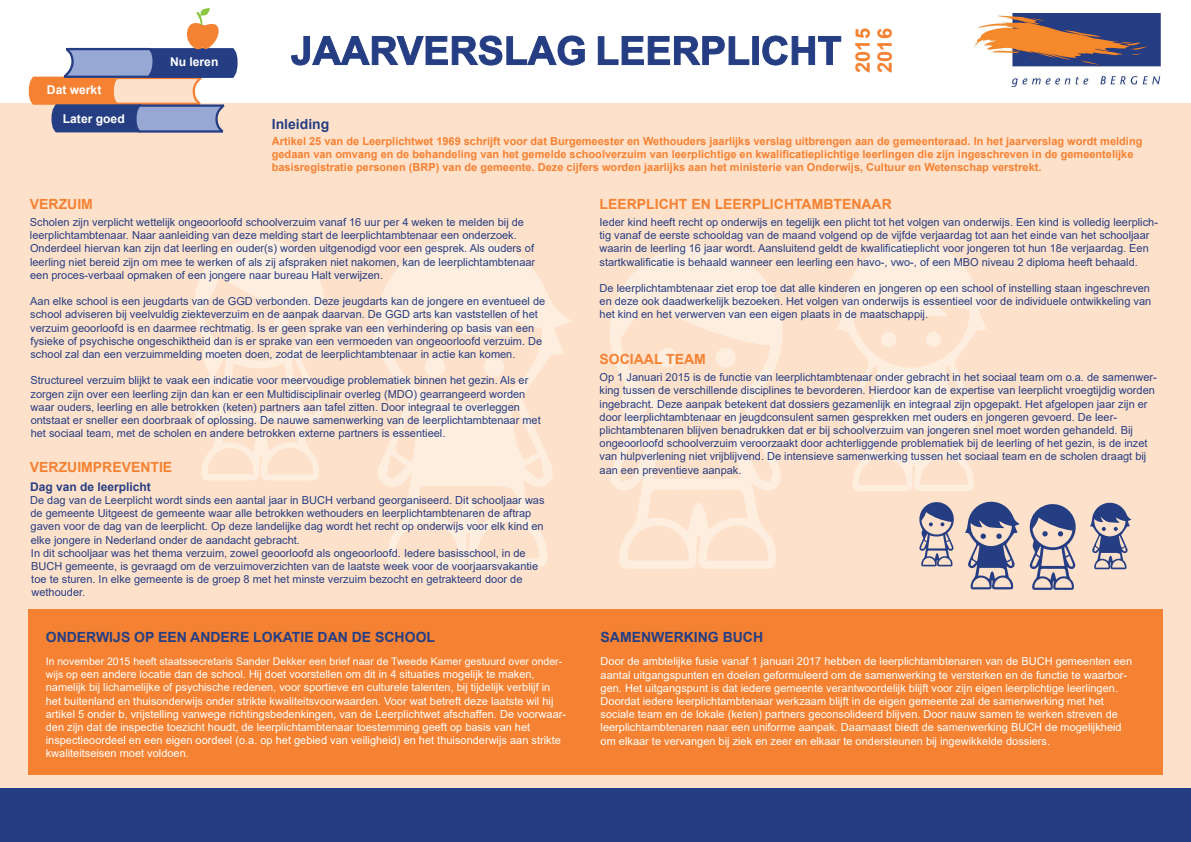
<style>
.page{position:relative;width:1191px;height:842px;background:#fee1cb}
.page>*{position:absolute;margin:0;border:0;box-sizing:border-box;transform-origin:0 0}
.t1{font:700 20px/22px "Arial";color:#f48232}
.t2{font:700 14px "Arial";color:#f48232}
.t3{font:700 14px "Arial";color:#253e83}
.t4{font:700 12.1px "Arial";color:#fff}
.t5{font:700 12px "Arial";color:#253e83}
.t6{font:11px/13.2px "Arial";color:#253e83}
.t7{font:11px/13.2px "Arial";color:#fff}
.t8{font:700 11px/13.2px "Arial";color:#f48232}
.t9{font:10.5px "Arial";color:#fff}
.s1{font-size:10.5px}
</style>
<div class="page">
<div style="left:0;top:0;width:1191px;height:103px;background:#fff"></div>
<div style="left:0;top:789px;width:1191px;height:53px;background:#253e83"></div>
<svg style="left:367px;top:237px;width:205px;height:330px"></svg>
<div style="left:425px;top:357px;width:20px;height:20px;background:#feeedf;border-radius:50%"></div>
<div style="left:484px;top:357px;width:20px;height:20px;background:#feeedf;border-radius:50%"></div>
<svg style="left:194px;top:239px;width:130px;height:241px"></svg>
<div style="left:230px;top:315px;width:15px;height:15px;background:#feeedf;border-radius:50%"></div>
<div style="left:274px;top:315px;width:15px;height:15px;background:#feeedf;border-radius:50%"></div>
<svg style="left:837px;top:241px;width:155px;height:250px"></svg>
<div style="left:881px;top:332px;width:15px;height:15px;background:#feeedf;border-radius:50%"></div>
<div style="left:926px;top:332px;width:15px;height:15px;background:#feeedf;border-radius:50%"></div>
<svg style="left:610px;top:246px;width:173px;height:323px"></svg>
<div style="left:657px;top:348px;width:20px;height:20px;background:#feeedf;border-radius:50%"></div>
<div style="left:715px;top:348px;width:20px;height:20px;background:#feeedf;border-radius:50%"></div>
<div style="left:29px;top:609px;width:1133px;height:166px;background:#f48232"></div>
<img style="left:974px;top:14px;width:186px;height:73px">
<svg style="left:597px;top:36px;width:153px;height:30px"></svg>
<div style="left:752px;top:36px;width:7px;height:29px;background:#253e83;border:1px solid #253e83"></div>
<svg style="left:762px;top:35px;width:79px;height:31px"></svg>
<svg style="left:291px;top:35px;width:294px;height:31px"></svg>
<svg style="left:28px;top:8px;width:210px;height:125px"></svg>
<svg style="left:919px;top:502px;width:35px;height:64px"></svg>
<svg style="left:1090px;top:502px;width:41px;height:67px"></svg>
<svg style="left:965px;top:501px;width:111px;height:89px"></svg>
<p class="t4" style="left:47px;top:82px;width:56px">Dat werkt</p>
<p class="t4" style="left:63px;top:111px;width:63px">Later goed</p>
<p class="t2" style="left:30px;top:194px;width:65px">VERZUIM</p>
<p class="t4" style="left:170px;top:53px;width:50px">Nu leren</p>
<p class="t3" style="left:272px;top:114px;width:59px">Inleiding</p>
<h1 class="t1" style="left:852px;top:73px;width:46px;rotate:-90deg">2015<br>2016</h1>
<p class="t8" style="left:272px;top:134px;width:872px">Artikel 25 van de Leerplichtwet 1969 schrijft voor dat Burgemeester en Wethouders jaarlijks verslag uitbrengen aan de gemeenteraad. In het jaarverslag wordt melding gedaan van omvang en de behandeling van het gemelde schoolverzuim van leerplichtige en kwalificatieplichtige leerlingen die zijn ingeschreven in de gemeentelijke basisregistratie personen (BRP) van de gemeente. Deze cijfers worden jaarlijks aan het ministerie van Onderwijs, Cultuur en Wetenschap verstrekt.</p>
<p class="t2" style="left:599px;top:194px;width:294px">LEERPLICHT EN LEERPLICHTAMBTENAAR</p>
<p class="t6" style="left:30px;top:215px;width:507px">Scholen zijn verplicht wettelijk ongeoorloofd schoolverzuim vanaf 16 uur per 4 weken te melden bij de leerplichtambtenaar. Naar aanleiding van deze melding start de leerplichtambtenaar een onderzoek.<br>Onderdeel hiervan kan zijn dat leerling en ouder(s) worden uitgenodigd voor een gesprek. Als ouders of leerling niet bereid zijn om mee te werken of als zij afspraken niet nakomen, kan de leerplichtambtenaar een proces-verbaal opmaken of een jongere naar bureau Halt verwijzen.</p>
<p class="t6" style="left:30px;top:295px;width:516px">Aan elke school is een jeugdarts van de GGD verbonden. Deze jeugdarts kan de jongere en eventueel de school adviseren bij veelvuldig ziekteverzuim en de aanpak daarvan. De GGD arts kan vaststellen of het verzuim geoorloofd is en daarmee rechtmatig. Is er geen sprake van een verhindering op basis van een fysieke of psychische ongeschiktheid dan is er sprake van een vermoeden van ongeoorloofd verzuim. De school zal dan een verzuimmelding moeten doen, zodat de leerplichtambtenaar in actie kan komen.</p>
<p class="t6" style="left:31px;top:374px;width:512px">Structureel verzuim blijkt te vaak een indicatie voor meervoudige problematiek binnen het gezin. Als er zorgen zijn over een leerling zijn dan kan er een Multidisciplinair overleg (MDO) gearrangeerd worden waar ouders, leerling en alle betrokken (keten) partners aan tafel zitten. Door integraal te overleggen ontstaat er sneller een doorbraak of oplossing. De nauwe samenwerking van de leerplichtambtenaar met het sociaal team, met de scholen en andere betrokken externe partners is essentieel.</p>
<p class="t2" style="left:30px;top:458px;width:144px">VERZUIMPREVENTIE</p>
<p class="t5" style="left:30px;top:478px;width:122px">Dag van de leerplicht</p>
<p class="t6" style="left:30px;top:493px;width:516px">De dag van de Leerplicht wordt sinds een aantal jaar in BUCH verband georganiseerd. Dit schooljaar was de gemeente Uitgeest de gemeente waar alle betrokken wethouders en leerplichtambtenaren de aftrap gaven voor de dag van de leerplicht. Op deze landelijke dag wordt het recht op onderwijs voor elk kind en elke jongere in Nederland onder de aandacht gebracht.<br>In dit schooljaar was het thema verzuim, zowel geoorloofd als ongeoorloofd. Iedere basisschool, in de BUCH gemeente, is gevraagd om de verzuimoverzichten van de laatste week voor de voorjaarsvakantie toe te sturen. In elke gemeente is de groep 8 met het minste verzuim bezocht en getrakteerd door de wethouder.</p>
<p class="t6" style="left:599px;top:215px;width:560px">Ieder kind heeft recht op onderwijs en tegelijk een plicht tot het volgen van onderwijs. Een kind is volledig leerplich&shy;tig vanaf de eerste schooldag van de maand volgend op de vijfde verjaardag tot aan het einde van het schooljaar waarin de leerling 16 jaar wordt. Aansluitend geldt de kwalificatieplicht voor jongeren tot hun 18e verjaardag. Een startkwalificatie is behaald wanneer een leerling een havo-, vwo-, of een MBO niveau 2 diploma heeft behaald.</p>
<p class="t6" style="left:599px;top:281px;width:553px;text-align:justify">De leerplichtambtenaar ziet erop toe dat alle kinderen en jongeren op een school of instelling staan ingeschreven en deze ook daadwerkelijk bezoeken. Het volgen van onderwijs is essentieel voor de individuele ontwikkeling van het kind en het verwerven van een eigen plaats in de maatschappij.</p>
<p class="t2" style="left:599px;top:349px;width:108px">SOCIAAL TEAM</p>
<p class="t6" style="left:599px;top:371px;width:559px">Op 1 Januari 2015 is de functie van leerplichtambtenaar onder gebracht in het sociaal team om o.a. de samenwer&shy;king tussen de verschillende disciplines te bevorderen. Hierdoor kan de expertise van leerplicht vroegtijdig worden ingebracht. Deze aanpak betekent dat dossiers gezamenlijk en integraal zijn opgepakt. Het afgelopen jaar zijn er door leerplichtambtenaar en jeugdconsulent samen gesprekken met ouders en jongeren gevoerd. De leer&shy;plichtambtenaren blijven benadrukken dat er bij schoolverzuim van jongeren snel moet worden gehandeld. Bij ongeoorloofd schoolverzuim veroorzaakt door achterliggende problematiek bij de leerling of het gezin, is de inzet van hulpverlening niet vrijblijvend. De intensieve samenwerking tussen het sociaal team en de scholen draagt bij aan een preventieve aanpak.</p>
<p class="t3" style="left:46px;top:627px;width:391px">ONDERWIJS OP EEN ANDERE LOKATIE DAN DE SCHOOL</p>
<p class="t3" style="left:600px;top:627px;width:164px">SAMENWERKING BUCH</p>
<p class="t9" style="left:46px;top:654px;width:518px">In november 2015 heeft staatssecretaris Sander Dekker een brief naar de Tweede Kamer gestuurd over onder-</p>
<p class="t7" style="left:46px;top:668px;width:522px"><span class="s1">wijs op</span> een andere locatie dan de school. Hij doet voorstellen om dit in 4 situaties mogelijk te maken, namelijk bij lichamelijke of psychische redenen, voor sportieve en culturele talenten, bij tijdelijk verblijf in het buitenland en thuisonderwijs onder strikte kwaliteitsvoorwaarden. Voor wat betreft deze laatste wil hij artikel 5 onder b, vrijstelling vanwege richtingsbedenkingen, van de Leerplichtwet afschaffen. De voorwaar&shy;den zijn dat de inspectie toezicht houdt, de leerplichtambtenaar toestemming geeft op basis van het inspectieoordeel en een eigen oordeel (o.a. op het gebied van veiligheid) en het thuisonderwijs aan strikte kwaliteitseisen moet voldoen.</p>
<p class="t7" style="left:600px;top:655px;width:533px">Door de ambtelijke fusie vanaf 1 januari 2017 hebben de leerplichtambtenaren van de BUCH gemeenten een aantal uitgangspunten en doelen geformuleerd om de samenwerking te versterken en de functie te waarbor&shy;gen. Het uitgangspunt is dat iedere gemeente verantwoordelijk blijft voor zijn eigen leerplichtige leerlingen.<br>Doordat iedere leerplichtambtenaar werkzaam blijft in de eigen gemeente zal de samenwerking met het sociale team en de lokale (keten) partners geconsolideerd blijven. Door nauw samen te werken streven de leerplichtambtenaren naar een uniforme aanpak. Daarnaast biedt de samenwerking BUCH de mogelijkheid om elkaar te vervangen bij ziek en zeer en elkaar te ondersteunen bij ingewikkelde dossiers.</p>
</div>
